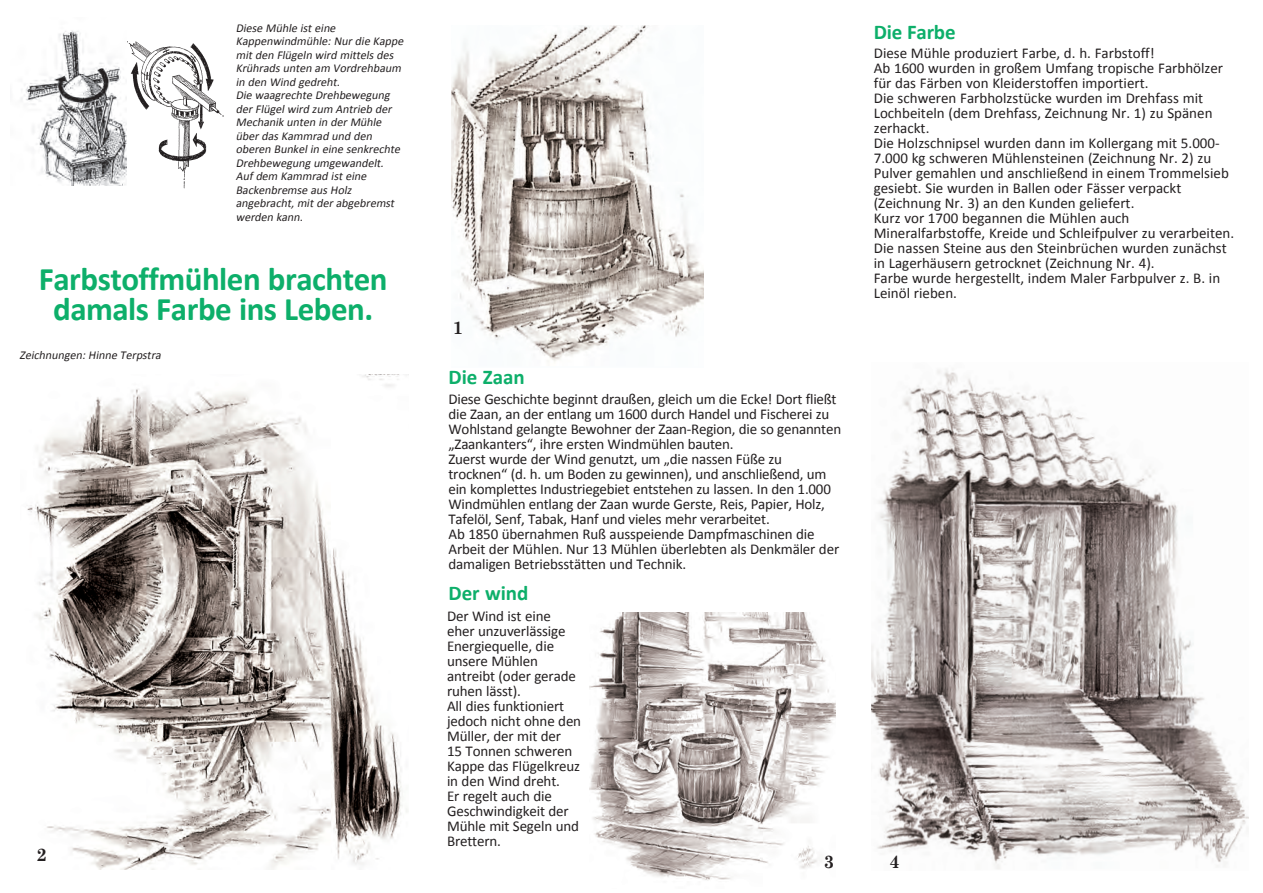
<style>
.page{position:relative;width:1263px;height:893px;background:#fff}
.page>*{position:absolute;margin:0;border:0;box-sizing:border-box;transform-origin:0 0}
.t1{font:700 33px/30px "Calibri";letter-spacing:-.015em;color:#0daf6a;text-align:center}
.t2{font:700 21px "Calibri";color:#0daf6a}
.t3{font:700 18px "Century Schoolbook";color:#231f20}
.t4{font:15px/15px "Calibri";letter-spacing:-.01em;color:#231f20}
.t5{font:italic 12px/13.5px "Calibri";color:#231f20}
</style>
<div class="page">
<img style="left:27px;top:374px;width:381px;height:495px">
<img style="left:452px;top:26px;width:251px;height:336px">
<img style="left:872px;top:369px;width:377px;height:500px">
<img style="left:116px;top:41px;width:107px;height:148px">
<img style="left:589px;top:612px;width:246px;height:269px">
<img style="left:21px;top:30px;width:106px;height:155px">
<p class="t5" style="left:236px;top:21px;width:172px">Diese Mühle isteine<br>Kappenwindmühle:Nurdie Kappe mitden Flügeln wird mittelsdes<br>Krühradsunten am Vordrehbaum in den Wind gedreht.<br>Die waagrechte Drehbewegung derFlügelwird zum Antrieb der<br>Mechanik unten in derMühle überdasKammrad und den oberen Bunkelin eine senkrechte<br>Drehbewegung umgewandelt.<br>Aufdem Kammrad isteine<br>Backenbremse ausHolz angebracht,mitderabgebremst werden kann.</p>
<p class="t1" style="left:39px;top:262px;width:350px">Farbstoffmühlen brachten damals Farbe ins Leben.</p>
<p class="t5" style="left:19px;top:348px;width:146px">Zeichnungen:Hinne Terpstra</p>
<p class="t3" style="left:36px;top:844px;width:12px">2</p>
<p class="t3" style="left:453px;top:317px;width:12px">1</p>
<p class="t2" style="left:448px;top:364px;width:78px">Die Zaan</p>
<p class="t4" style="left:448px;top:391px;width:394px">Diese Geschichte beginnt draußen, gleich um die Ecke! Dort fließt die Zaan, an der entlang um 1600 durch Handel und Fischerei zu Wohlstand gelangte Bewohner der Zaan-Region, die so genannten „Zaankanters“, ihre ersten Windmühlen bauten.<br>Zuerst wurde der Wind genutzt, um „die nassen Füße zu trocknen“ (d. h. um Boden zu gewinnen), und anschließend, um ein komplettes Industriegebiet entstehen zu lassen. In den 1.000<br>Windmühlen entlang der Zaan wurde Gerste, Reis, Papier, Holz, Tafelöl, Senf, Tabak, Hanf und vieles mehr verarbeitet.<br>Ab 1850 übernahmen Ruß ausspeiende Dampfmaschinen die Arbeit der Mühlen. Nur 13 Mühlen überlebten als Denkmäler der damaligen Betriebsstätten und Technik.</p>
<p class="t2" style="left:448px;top:580px;width:81px">Der wind</p>
<p class="t4" style="left:447px;top:609px;width:136px">Der Wind ist eine eher unzuverlässige<br>Energiequelle, die unsere Mühlen antreibt (oder gerade ruhen lässt).<br>All dies funktioniert jedoch nicht ohne den<br>Müller, der mit der<br>15 Tonnen schweren<br>Kappe das Flügelkreuz in den Wind dreht.<br>Er regelt auch die<br>Geschwindigkeit der<br>Mühle mit Segeln und<br>Brettern.</p>
<p class="t3" style="left:824px;top:850px;width:12px">3</p>
<p class="t2" style="left:874px;top:19px;width:83px">Die Farbe</p>
<p class="t4" style="left:874px;top:45px;width:362px">Diese Mühle produziert Farbe, d. h. Farbstoff!<br>Ab 1600 wurden in großem Umfang tropische Farbhölzer für das Färben von Kleiderstoffen importiert.<br>Die schweren Farbholzstücke wurden im Drehfass mit Lochbeiteln (dem Drehfass, Zeichnung Nr. 1) zu Spänen zerhackt.<br>Die Holzschnipsel wurden dann im Kollergang mit 5.000- 7.000 kg schweren Mühlensteinen (Zeichnung Nr. 2) zu Pulver gemahlen und anschließend in einem Trommelsieb gesiebt. Sie wurden in Ballen oder Fässer verpackt (Zeichnung Nr. 3) an den Kunden geliefert.<br>Kurz vor 1700 begannen die Mühlen auch Mineralfarbstoffe, Kreide und Schleifpulver zu verarbeiten.<br>Die nassen Steine aus den Steinbrüchen wurden zunächst in Lagerhäusern getrocknet (Zeichnung Nr. 4).<br>Farbe wurde hergestellt, indem Maler Farbpulver z. B. in Leinöl rieben.</p>
<p class="t3" style="left:889px;top:850px;width:12px">4</p>
</div>
